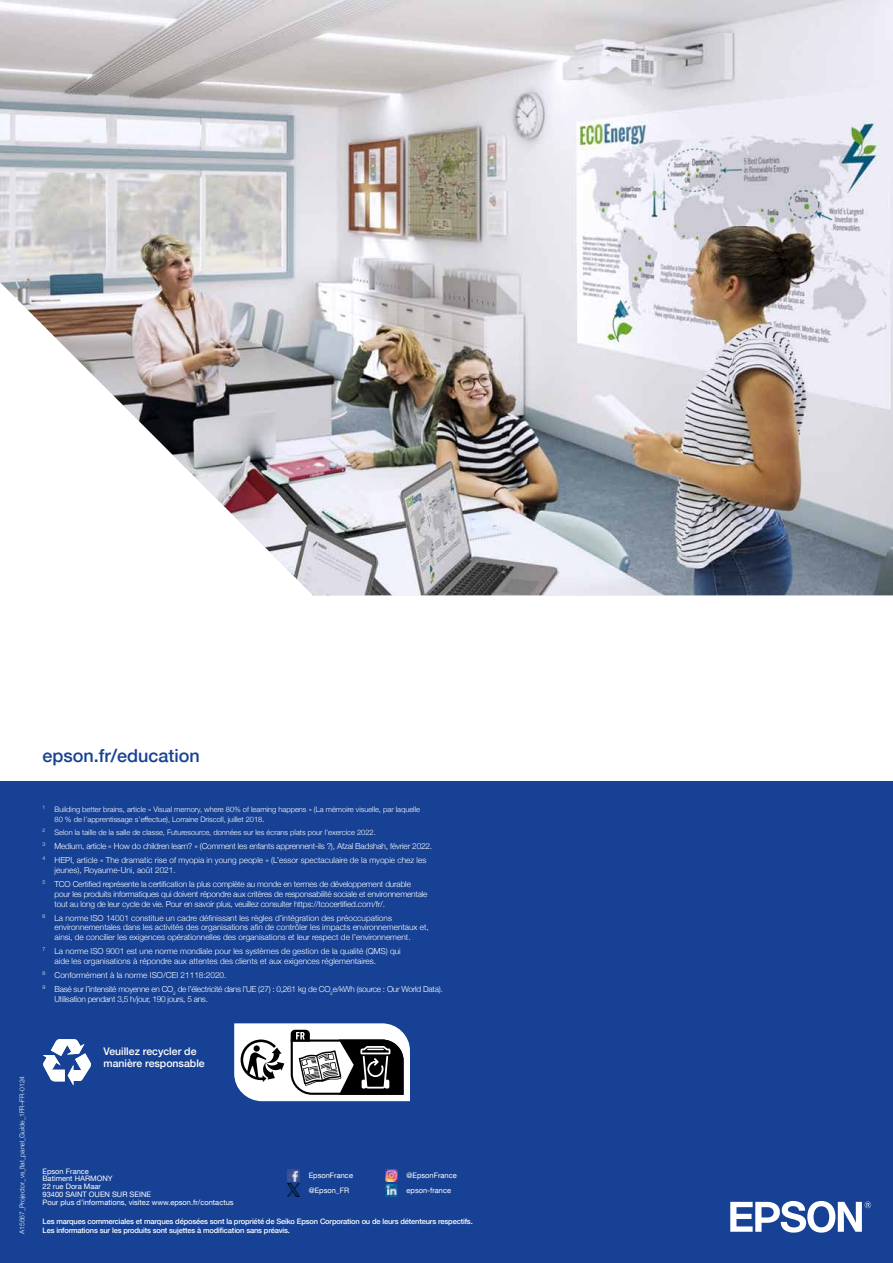
<style>
.page{position:relative;width:893px;height:1263px;background:#fff}
.page>*{position:absolute;margin:0;border:0;box-sizing:border-box;transform-origin:0 0}
.t1{font:500 18px "Helvetica Neue";color:#164194}
.t2{font:500 10.5px/12px "Helvetica Neue";color:#fff}
.t3{font:300 8.25px/14.1px "Helvetica Neue";letter-spacing:-.02em;color:#fff}
.t4{font:300 8.25px/9.8px "Helvetica Neue";color:#fff}
.t5{font:300 8.25px/14px "Helvetica Neue";letter-spacing:-.03em;color:#fff}
.t6{font:300 7.5px/9.9px "Helvetica Neue";color:#fff}
.t7{font:500 7.5px/9px "Helvetica Neue LT Com";letter-spacing:-.02em;color:#fff}
.t8{font:7.5px/7.8px "Helvetica Neue LT Com";color:#fff}
.t9{font:300 6.75px "Helvetica Neue";color:#fff}
.s1{font-size:8.25px}
</style>
<div class="page">
<div style="left:0;top:781px;width:893px;height:482px;background:#164194"></div>
<svg style="left:234px;top:1023px;width:176px;height:78px;background:#a9aaac"></svg>
<svg style="left:730px;top:1201px;width:141px;height:31px"></svg>
<img style="left:0;top:0;width:893px;height:595px">
<svg style="left:43px;top:1039px;width:48px;height:46px"></svg>
<svg style="left:287px;top:1169px;width:12px;height:27px"></svg>
<svg style="left:385px;top:1169px;width:12px;height:27px"></svg>
<h1 class="t1" style="left:43px;top:741px;width:159px">epson.fr/education</h1>
<p class="t6" style="left:55px;top:803px;width:367px;text-indent:-12px"><sup>1</sup> Building better brains, article « Visual memory, where 80% of learning happens » (La mémoire visuelle, par laquelle<br>80 % de l’apprentissage s’effectue), Lorraine Driscoll, juillet 2018<span class="s1">.</span></p>
<p class="t6" style="left:43px;top:827px;width:335px"><sup>2</sup> Selon la taille de la salle de classe, Futuresource, données sur les écrans plats pour l’exercice 2022.</p>
<p class="t3" style="left:43px;top:838px;width:391px"><sup>3</sup> Medium, article « How do children learn? » (Comment les enfants apprennent-ils ?), Afzal Badshah, février 2022.<br><sup>4</sup> HEPI, article « The dramatic rise of myopia in young people » (L’essor spectaculaire de la myopie chez les</p>
<p class="t3" style="left:43px;top:862px;width:370px;text-indent:12px">jeunes), Royaume-Uni, août 2021.<br><sup>5</sup> TCO Certified représente la certification la plus complète au monde en termes de développement durable</p>
<p class="t3" style="left:55px;top:888px;width:374px;line-height:9.8px">pour les produits informatiques qui doivent répondre aux critères de responsabilité sociale et environnementale tout au long de leur cycle de vie. Pour en savoir plus, veuillez consulter https://tcocertified.com/fr/.</p>
<p class="t4" style="left:55px;top:912px;width:376px;text-indent:-12px"><sup>6</sup> La norme ISO 14001 constitue un cadre définissant les règles d’intégration des préoccupations environnementales dans les activités des organisations afin de contrôler les impacts environnementaux et, ainsi, de concilier les exigences opérationnelles des organisations et leur respect de l’environnement.</p>
<p class="t4" style="left:55px;top:946px;width:348px;text-indent:-12px"><sup>7</sup> La norme ISO 9001 est une norme mondiale pour les systèmes de gestion de la qualité (QMS) qui aide les organisations à répondre aux attentes des clients et aux exigences réglementaires.</p>
<p class="t5" style="left:43px;top:967px;width:402px"><sup>8</sup> Conformément à la norme ISO/CEI 21118:2020.<br><sup>9</sup> Basé sur l’intensité moyenne en CO<sub>2</sub> de l’électricité dans l’UE (27) : 0,261 kg de CO<sub>2</sub>e/kWh (source : Our World Data).</p>
<p class="t5" style="left:55px;top:991px;width:155px">Utilisation pendant 3,5 h/jour, 190 jours, 5 ans.</p>
<p class="t9" style="left:17px;top:1234px;width:160px;rotate:-90deg">A15567_Projector_vs_flat_panel_Guide_1FR–FR-0124</p>
<p class="t2" style="left:104px;top:1045px;width:103px">Veuillez recycler de manière responsable</p>
<p class="t8" style="left:43px;top:1167px;width:193px">Epson France<br>Batiment HARMONY<br>22 rue Dora Maar<br>93400 SAINT OUEN SUR SEINE<br>Pour plus d’informations, visitez www.epson.fr/contactus</p>
<p class="t7" style="left:43px;top:1217px;width:432px">Les marques commerciales et marques déposées sont la propriété de Seiko Epson Corporation ou de leurs détenteurs respectifs.<br>Les informations sur les produits sont sujettes à modification sans préavis.</p>
<p class="t8" style="left:309px;top:1168px;width:46px;line-height:14.9px">EpsonFrance @Epson_FR</p>
<p class="t8" style="left:406px;top:1168px;width:52px;line-height:14.9px">@EpsonFrance epson-france</p>
</div>
